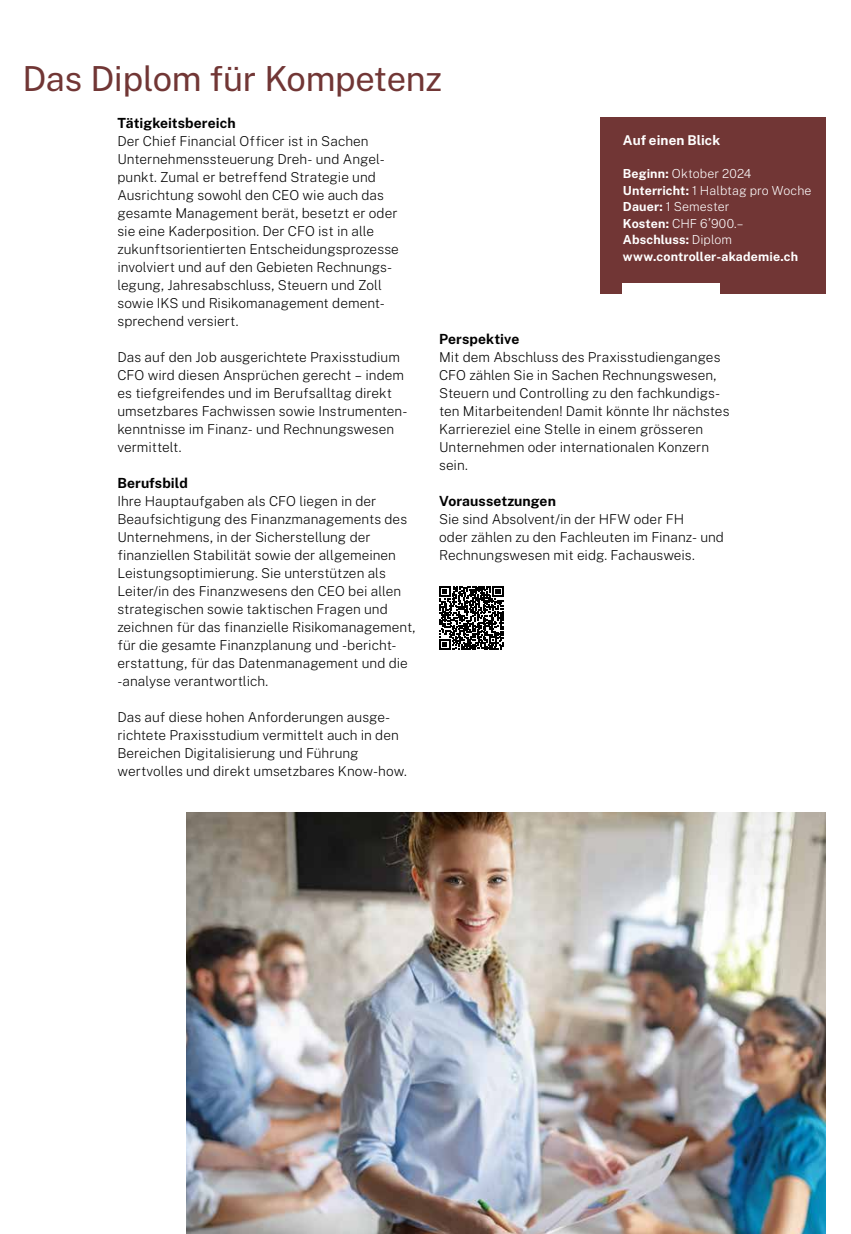
<style>
.page{position:relative;width:851px;height:1234px;background:#fff}
.page>*{position:absolute;margin:0;border:0;box-sizing:border-box;transform-origin:0 0}
.t1{font:34.5px "Public Sans";letter-spacing:-.01em;color:#713635}
.t2{font:700 13.95px "Public Sans";letter-spacing:.005em;color:#000}
.t3{font:200 13.65px/18px "Public Sans";color:#000}
.t4{font:700 13.5px "Public Sans";letter-spacing:.005em;color:#fff}
.t5{font:700 12.45px/16.5px "Public Sans";letter-spacing:.01em;color:#fff}
.s1{font-weight:200}
.s2{font-weight:200;font-size:13.5px}
</style>
<div class="page">
<div style="left:600px;top:117px;width:225px;height:177px;background:#713635"></div>
<div style="left:622px;top:283px;width:97px;height:11px;background:#fff"></div>
<img style="left:186px;top:812px;width:639px;height:421px">
<svg style="left:439px;top:586px;width:64px;height:64px"></svg>
<h1 class="t1" style="left:22px;top:54px;width:421px">Das Diplom für Kompetenz</h1>
<p class="t2" style="left:117px;top:112px;width:120px">Tätigkeitsbereich</p>
<p class="t3" style="left:117px;top:131px;width:283px">Der Chief Financial Officer ist in Sachen Unternehmenssteuerung Dreh- und Angel&shy;punkt. Zumal er betreffend Strategie und Ausrichtung sowohl den CEO wie auch das gesamte Management berät, besetzt er oder sie eine Kaderposition. Der CFO ist in alle zukunftsorientierten Entscheidungsprozesse involviert und auf den Gebieten Rechnungs&shy;legung, Jahresabschluss, Steuern und Zoll sowie IKS und Risikomanagement dement&shy;sprechend versiert.</p>
<p class="t3" style="left:117px;top:347px;width:291px">Das auf den Job ausgerichtete Praxisstudium CFO wird diesen Ansprüchen gerecht – indem es tiefgreifendes und im Berufsalltag direkt umsetzbares Fachwissen sowie Instrumenten&shy;kenntnisse im Finanz- und Rechnungswesen vermittelt.</p>
<p class="t2" style="left:117px;top:472px;width:72px">Berufsbild</p>
<p class="t3" style="left:117px;top:491px;width:299px">Ihre Hauptaufgaben als CFO liegen in der Beaufsichtigung des Finanzmanagements des Unternehmens, in der Sicherstellung der finanziellen Stabilität sowie der allgemeinen Leistungsoptimierung. Sie unterstützen als Leiter/in des Finanzwesens den CEO bei allen strategischen sowie taktischen Fragen und zeichnen für das finanzielle Risikomanagement, für die gesamte Finanzplanung und -bericht&shy;erstattung, für das Datenmanagement und die -analyse verantwortlich.</p>
<p class="t3" style="left:117px;top:707px;width:291px">Das auf diese hohen Anforderungen ausge&shy;richtete Praxisstudium vermittelt auch in den Bereichen Digitalisierung und Führung wertvolles und direkt umsetzbares Know-how.</p>
<p class="t4" style="left:622px;top:130px;width:99px">Auf einen Blick</p>
<p class="t5" style="left:622px;top:165px;width:190px">Beginn: <span class="s1">Oktober 2024<br></span>Unterricht: <span class="s1">1 Halbtag pro Woche<br></span>Dauer: <span class="s1">1 Semester<br></span>Kosten: <span class="s1">CHF 6</span><span class="s2">’</span><span class="s1">900.–<br></span>Abschluss: <span class="s1">Diplom </span>www.controller-akademie.ch</p>
<p class="t2" style="left:439px;top:328px;width:82px">Perspektive</p>
<p class="t3" style="left:439px;top:347px;width:292px">Mit dem Abschluss des Praxisstudienganges CFO zählen Sie in Sachen Rechnungswesen, Steuern und Controlling zu den fachkundigs&shy;ten Mitarbeitenden! Damit könnte Ihr nächstes Karriereziel eine Stelle in einem grösseren Unternehmen oder internationalen Konzern sein.</p>
<p class="t2" style="left:439px;top:490px;width:118px">Voraussetzungen</p>
<p class="t3" style="left:439px;top:509px;width:286px">Sie sind Absolvent/in der HFW oder FH<br>oder zählen zu den Fachleuten im Finanz- und<br>Rechnungswesen mit eidg. Fachausweis.</p>
</div>
